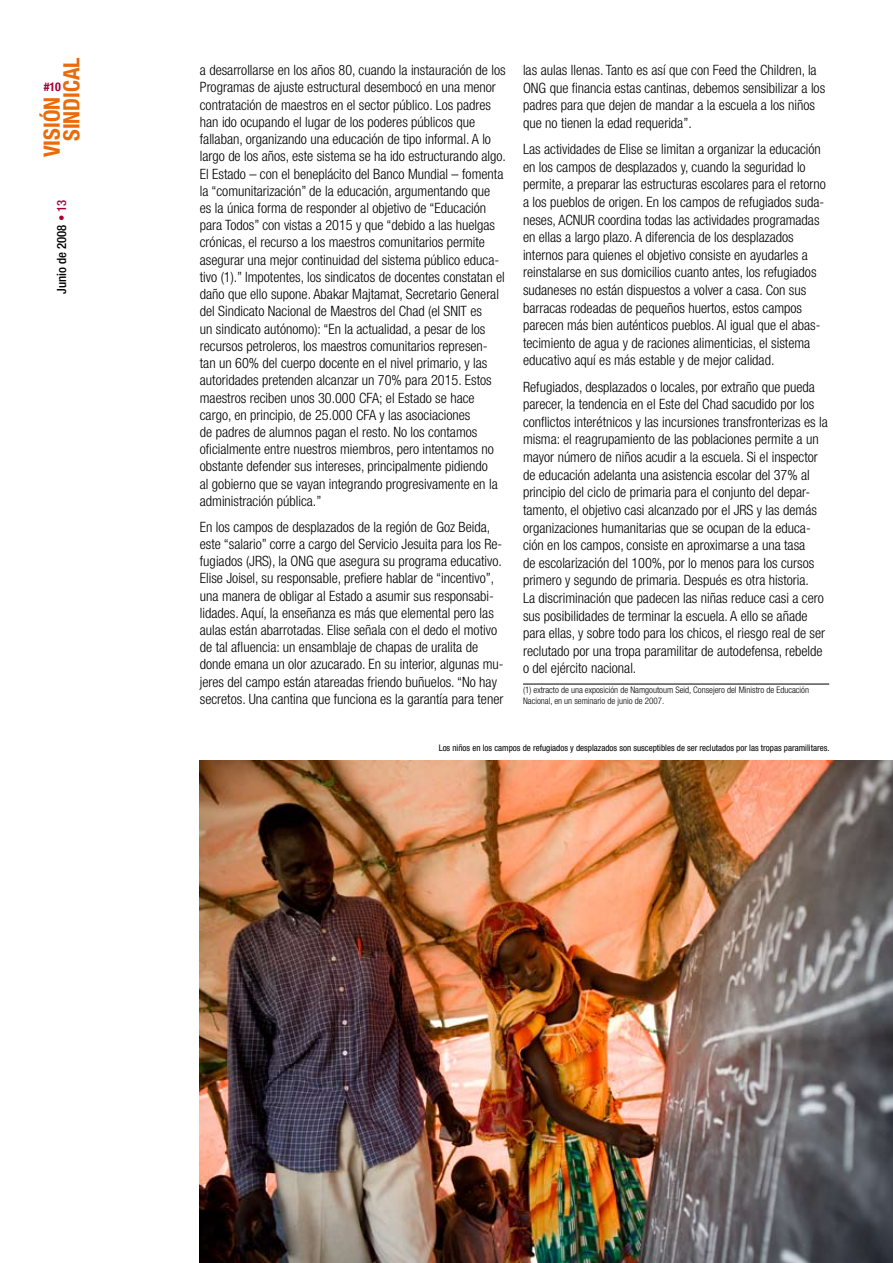
<style>
.page{position:relative;width:893px;height:1263px;background:#fff}
.page>*{position:absolute;margin:0;border:0;box-sizing:border-box;transform-origin:0 0}
.t1{font:700 condensed 22.5px/19.5px "Helvetica Neue";color:#eb6a0a}
.t2{font:300 condensed 14.25px/17.2px "Helvetica Neue";color:#000}
.t3{font:500 condensed 12.75px "Helvetica Neue";color:#000}
.t4{font:700 condensed 12px "Helvetica Neue";color:#a50133}
.t5{font:300 condensed 9px/10.9px "Helvetica Neue";color:#000}
.t6{font:condensed 9px "Helvetica Neue";color:#000}
.s1{color:#a50133}
</style>
<div class="page">
<hr style="left:523px;top:684px;width:306px;height:1px;background:#000">
<img style="left:200px;top:761px;width:693px;height:502px">
<h1 class="t1" style="left:42px;top:141px;width:85px;text-indent:-16px;rotate:-90deg">VISIÓN<br>SINDICAL</h1>
<p class="t4" style="left:44px;top:79px;width:19px">#10</p>
<p class="t3" style="left:54px;top:294px;width:96px;rotate:-90deg">Junio de 2008 <span class="s1">• 13</span></p>
<p class="t2" style="left:523px;top:61px;width:304px">las aulas llenas. Tanto es así que con Feed the Children, la ONG que financia estas cantinas, debemos sensibilizar a los padres para que dejen de mandar a la escuela a los niños que no tienen la edad requerida”.</p>
<p class="t2" style="left:523px;top:140px;width:304px">Las actividades de Elise se limitan a organizar la educación en los campos de desplazados y, cuando la seguridad lo permite, a preparar las estructuras escolares para el retorno a los pueblos de origen. En los campos de refugiados suda&shy;neses, ACNUR coordina todas las actividades programadas en ellas a largo plazo. A diferencia de los desplazados internos para quienes el objetivo consiste en ayudarles a reinstalarse en sus domicilios cuanto antes, los refugiados sudaneses no están dispuestos a volver a casa. Con sus barracas rodeadas de pequeños huertos, estos campos parecen más bien auténticos pueblos. Al igual que el abas&shy;tecimiento de agua y de raciones alimenticias, el sistema educativo aquí es más estable y de mejor calidad.</p>
<p class="t2" style="left:523px;top:378px;width:306px">Refugiados, desplazados o locales, por extraño que pueda parecer, la tendencia en el Este del Chad sacudido por los conflictos interétnicos y las incursiones transfronterizas es la misma: el reagrupamiento de las poblaciones permite a un mayor número de niños acudir a la escuela. Si el inspector de educación adelanta una asistencia escolar del 37% al principio del ciclo de primaria para el conjunto del depar&shy;tamento, el objetivo casi alcanzado por el JRS y las demás organizaciones humanitarias que se ocupan de la educa&shy;ción en los campos, consiste en aproximarse a una tasa<br>de escolarización del 100%, por lo menos para los cursos primero y segundo de primaria. Después es otra historia.<br>La discriminación que padecen las niñas reduce casi a cero sus posibilidades de terminar la escuela. A ello se añade para ellas, y sobre todo para los chicos, el riesgo real de ser reclutado por una tropa paramilitar de autodefensa, rebelde o del ejército nacional.</p>
<p class="t5" style="left:523px;top:684px;width:287px">(1) extracto de una exposición de Namgoutoum Seid, Consejero del Ministro de Educación<br>Nacional, en un seminario de junio de 2007.</p>
<p class="t6" style="left:439px;top:743px;width:392px">Los niños en los campos de refugiados y desplazados son susceptibles de ser reclutados por las tropas paramilitares.</p>
<p class="t2" style="left:200px;top:61px;width:308px">a desarrollarse en los años 80, cuando la instauración de los Programas de ajuste estructural desembocó en una menor contratación de maestros en el sector público. Los padres han ido ocupando el lugar de los poderes públicos que fallaban, organizando una educación de tipo informal. A lo largo de los años, este sistema se ha ido estructurando algo.<br>El Estado – con el beneplácito del Banco Mundial – fomenta la “comunitarización” de la educación, argumentando que<br>es la única forma de responder al objetivo de “Educación para Todos” con vistas a 2015 y que “debido a las huelgas crónicas, el recurso a los maestros comunitarios permite asegurar una mejor continuidad del sistema público educa&shy;tivo (1).” Impotentes, los sindicatos de docentes constatan el daño que ello supone. Abakar Majtamat, Secretario General del Sindicato Nacional de Maestros del Chad (el SNIT es<br>un sindicato autónomo): “En la actualidad, a pesar de los recursos petroleros, los maestros comunitarios represen&shy;tan un 60% del cuerpo docente en el nivel primario, y las autoridades pretenden alcanzar un 70% para 2015. Estos maestros reciben unos 30.000 CFA; el Estado se hace cargo, en principio, de 25.000 CFA y las asociaciones<br>de padres de alumnos pagan el resto. No los contamos oficialmente entre nuestros miembros, pero intentamos no obstante defender sus intereses, principalmente pidiendo<br>al gobierno que se vayan integrando progresivamente en la administración pública.”</p>
<p class="t2" style="left:200px;top:518px;width:305px">En los campos de desplazados de la región de Goz Beida, este “salario” corre a cargo del Servicio Jesuita para los Re&shy;fugiados (JRS), la ONG que asegura su programa educativo.<br>Elise Joisel, su responsable, prefiere hablar de “incentivo”, una manera de obligar al Estado a asumir sus responsabi&shy;lidades. Aquí, la enseñanza es más que elemental pero las aulas están abarrotadas. Elise señala con el dedo el motivo de tal afluencia: un ensamblaje de chapas de uralita de donde emana un olor azucarado. En su interior, algunas mu&shy;jeres del campo están atareadas friendo buñuelos. “No hay secretos. Una cantina que funciona es la garantía para tener</p>
</div>
